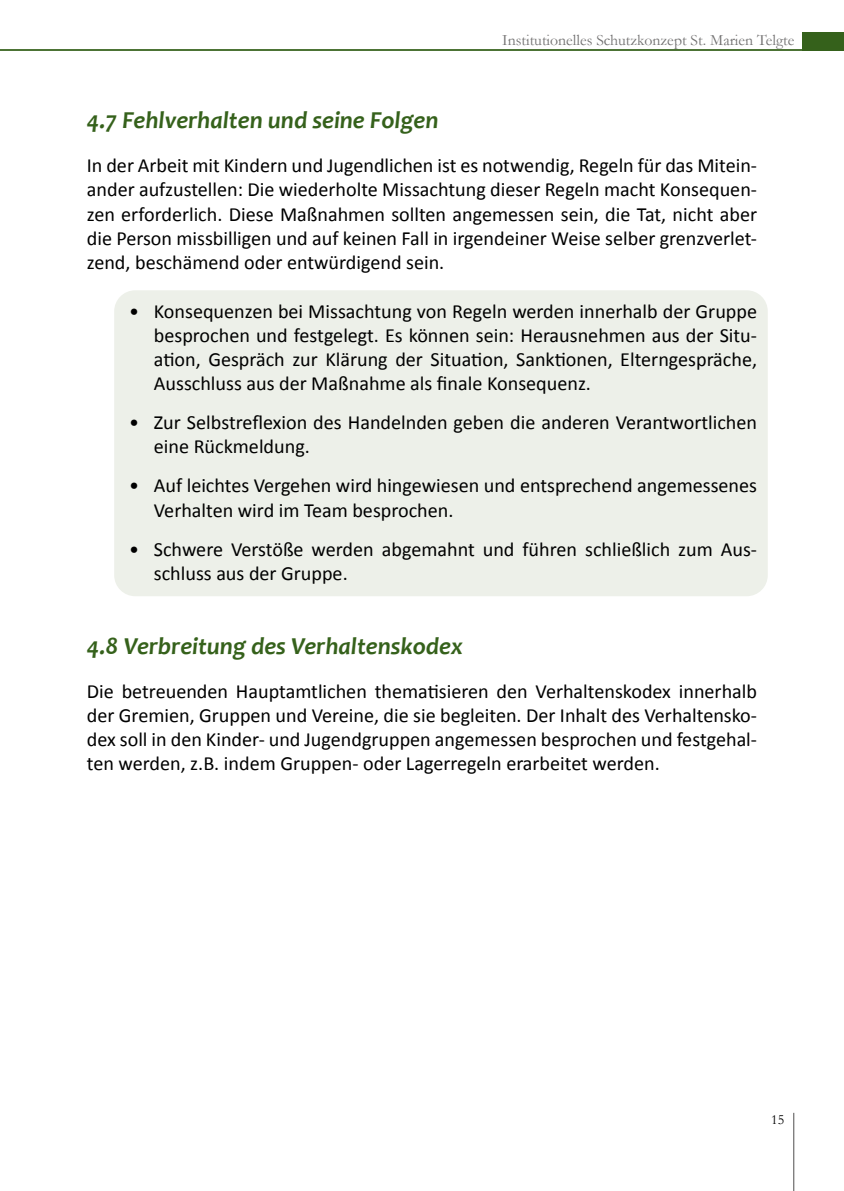
<style>
.page{position:relative;width:844px;height:1191px;background:#fff}
.page>*{position:absolute;margin:0;border:0;box-sizing:border-box;transform-origin:0 0}
.t1{font:italic 700 24.5px "Candara";color:#35611b}
.t2{font:20.12px/24.2px "Calibri";color:#000;text-align:justify}
.t3{font:15.75px "Garamond";color:#706f6f}
.t4{font:14px "Garamond";color:#000}
</style>
<div class="page">
<hr style="left:0;top:49px;width:843px;height:2px;background:#35611b">
<div style="left:802px;top:32px;width:41px;height:18px;background:#35611b"></div>
<hr style="left:792px;top:1112px;width:2px;height:79px;background:#706f6f">
<div style="left:114px;top:290px;width:653px;height:306px;background:#edf0e9;border-radius:21px"></div>
<p class="t3" style="left:502px;top:29px;width:294px">Institutionelles Schutzkonzept St. Marien Telgte</p>
<p class="t1" style="left:87px;top:105px;width:353px">4.7 Fehlverhalten und seine Folgen</p>
<p class="t2" style="left:87px;top:153px;width:671px">In der Arbeit mit Kindern und Jugendlichen ist es notwendig, Regeln für das Mitein&shy;ander aufzustellen: Die wiederholte Missachtung dieser Regeln macht Konsequen&shy;zen erforderlich. Diese Maßnahmen sollten angemessen sein, die Tat, nicht aber die Person missbilligen und auf keinen Fall in irgendeiner Weise selber grenzverlet&shy;zend, beschämend oder entwürdigend sein.</p>
<p class="t2" style="left:154px;top:299px;width:604px;text-indent:-25px">• Konsequenzen bei Missachtung von Regeln werden innerhalb der Gruppe besprochen und festgelegt. Es können sein: Herausnehmen aus der Situ&shy;ation, Gespräch zur Klärung der Situation, Sanktionen, Elterngespräche, Ausschluss aus der Maßnahme als finale Konsequenz.</p>
<p class="t2" style="left:154px;top:410px;width:604px;text-indent:-25px">• Zur Selbstreflexion des Handelnden geben die anderen Verantwortlichen eine Rückmeldung.</p>
<p class="t2" style="left:154px;top:474px;width:604px;text-indent:-25px">• Auf leichtes Vergehen wird hingewiesen und entsprechend angemessenes<br>Verhalten wird im Team besprochen.</p>
<p class="t2" style="left:154px;top:537px;width:604px;text-indent:-25px">• Schwere Verstöße werden abgemahnt und führen schließlich zum Aus&shy;schluss aus der Gruppe.</p>
<p class="t1" style="left:87px;top:630px;width:378px">4.8 Verbreitung des Verhaltenskodex</p>
<p class="t2" style="left:87px;top:679px;width:671px">Die betreuenden Hauptamtlichen thematisieren den Verhaltenskodex innerhalb der Gremien, Gruppen und Vereine, die sie begleiten. Der Inhalt des Verhaltensko&shy;dex soll in den Kinder- und Jugendgruppen angemessen besprochen und festgehal&shy;ten werden, z.B. indem Gruppen- oder Lagerregeln erarbeitet werden.</p>
<p class="t4" style="left:771px;top:1110px;width:15px">15</p>
</div>
